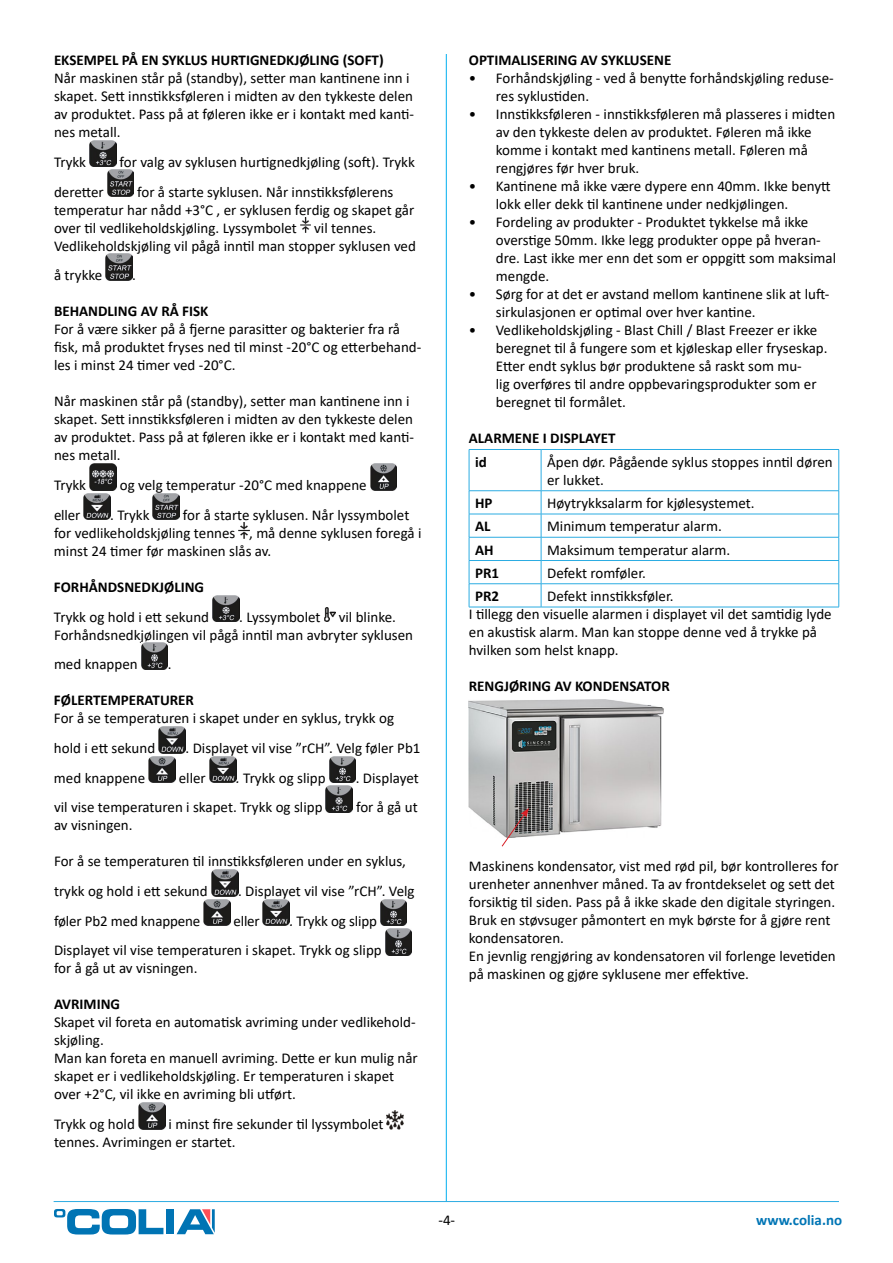
<style>
.page{position:relative;width:893px;height:1263px;background:#fff}
.page>*{position:absolute;margin:0;border:0;box-sizing:border-box;transform-origin:0 0}
.t1{font:15px/18px "Calibri";color:#000}
.t2{font:700 15px/23.4px "Calibri";color:#000}
.t3{font:700 15px "Calibri";color:#0075b5}
.s1{font-style:italic}
</style>
<div class="page">
<hr style="left:54px;top:1201px;width:785px;height:1px;background:#2cace2">
<svg style="left:54px;top:1209px;width:109px;height:25px"></svg>
<div style="left:166px;top:1209px;width:8px;height:25px;background:#0074b4"></div>
<svg style="left:177px;top:1209px;width:38px;height:25px"></svg>
<img style="left:90px;top:140px;width:26px;height:27px">
<img style="left:107px;top:170px;width:27px;height:27px">
<img style="left:300px;top:218px;width:11px;height:15px">
<img style="left:106px;top:254px;width:26px;height:26px">
<img style="left:90px;top:464px;width:26px;height:26px">
<img style="left:370px;top:463px;width:27px;height:27px">
<img style="left:84px;top:493px;width:26px;height:27px">
<img style="left:153px;top:493px;width:27px;height:27px">
<img style="left:239px;top:523px;width:10px;height:15px">
<img style="left:212px;top:595px;width:27px;height:27px">
<img style="left:324px;top:608px;width:11px;height:14px">
<img style="left:141px;top:643px;width:27px;height:26px">
<img style="left:159px;top:726px;width:26px;height:27px">
<img style="left:149px;top:756px;width:26px;height:27px">
<img style="left:209px;top:756px;width:27px;height:27px">
<img style="left:329px;top:756px;width:27px;height:27px">
<img style="left:326px;top:786px;width:27px;height:26px">
<img style="left:211px;top:869px;width:27px;height:27px">
<img style="left:203px;top:899px;width:27px;height:27px">
<img style="left:263px;top:899px;width:27px;height:27px">
<img style="left:380px;top:899px;width:27px;height:27px">
<img style="left:385px;top:929px;width:27px;height:26px">
<img style="left:138px;top:1102px;width:27px;height:27px">
<img style="left:387px;top:1110px;width:16px;height:19px">
<hr style="left:446px;top:54px;width:1px;height:1147px;background:#00aeef">
<hr style="left:469px;top:449px;width:72px;height:1px;background:#2cace2">
<hr style="left:469px;top:450px;width:1px;height:41px;background:#2cace2">
<hr style="left:541px;top:449px;width:298px;height:1px;background:#2cace2">
<hr style="left:541px;top:450px;width:1px;height:41px;background:#2cace2">
<hr style="left:838px;top:450px;width:1px;height:41px;background:#2cace2">
<hr style="left:469px;top:490px;width:72px;height:1px;background:#2cace2">
<hr style="left:541px;top:490px;width:298px;height:1px;background:#2cace2">
<hr style="left:469px;top:514px;width:72px;height:1px;background:#2cace2">
<hr style="left:541px;top:514px;width:298px;height:1px;background:#2cace2">
<hr style="left:469px;top:537px;width:72px;height:1px;background:#2cace2">
<hr style="left:541px;top:537px;width:298px;height:1px;background:#2cace2">
<hr style="left:469px;top:560px;width:72px;height:1px;background:#2cace2">
<hr style="left:541px;top:560px;width:298px;height:1px;background:#2cace2">
<hr style="left:469px;top:583px;width:72px;height:1px;background:#2cace2">
<svg style="left:469px;top:491px;width:1px;height:116px"></svg>
<hr style="left:541px;top:583px;width:298px;height:1px;background:#2cace2">
<svg style="left:541px;top:491px;width:1px;height:116px"></svg>
<svg style="left:838px;top:491px;width:1px;height:116px"></svg>
<hr style="left:469px;top:607px;width:72px;height:1px;background:#2cace2">
<hr style="left:541px;top:607px;width:298px;height:1px;background:#2cace2">
<img style="left:469px;top:699px;width:195px;height:138px">
<svg style="left:501px;top:808px;width:28px;height:39px"></svg>
<p class="t2" style="left:54px;top:48px;width:331px">EKSEMPEL PÅ EN SYKLUS HURTIGNEDKJØLING (SOFT)</p>
<p class="t1" style="left:54px;top:69px;width:362px">Når maskinen står på (standby), setter man kantinene inn i skapet. Sett innstikksføleren i midten av den tykkeste delen av produktet. Pass på at føleren ikke er i kontakt med kanti&shy;nes metall.</p>
<p class="t1" style="left:54px;top:152px;width:34px">Trykk</p>
<p class="t1" style="left:120px;top:152px;width:297px">for valg av syklusen hurtignedkjøling (soft). Trykk</p>
<p class="t1" style="left:54px;top:182px;width:51px">deretter</p>
<p class="t1" style="left:54px;top:182px;width:363px;text-indent:83px">for å starte syklusen. Når innstikksfølerens temperatur har nådd +3°C , er syklusen ferdig og skapet går over til vedlikeholdskjøling. Lyssymbolet vil tennes.<br>Vedlikeholdskjøling vil pågå inntil man stopper syklusen ved</p>
<p class="t1" style="left:54px;top:266px;width:50px">å trykke</p>
<p class="t1" style="left:132px;top:266px;width:5px">.</p>
<p class="t2" style="left:54px;top:300px;width:156px">BEHANDLING AV RÅ FISK</p>
<p class="t1" style="left:54px;top:320px;width:369px">For å være sikker på å fjerne parasitter og bakterier fra rå fisk, må produktet fryses ned til minst -20°C og etterbehand&shy;les i minst 24 timer ved -20°C.</p>
<p class="t1" style="left:54px;top:392px;width:362px">Når maskinen står på (standby), setter man kantinene inn i skapet. Sett innstikksføleren i midten av den tykkeste delen av produktet. Pass på at føleren ikke er i kontakt med kanti&shy;nes metall.</p>
<p class="t1" style="left:54px;top:476px;width:34px">Trykk</p>
<p class="t1" style="left:120px;top:476px;width:248px">og velg temperatur -20°C med knappene</p>
<p class="t1" style="left:54px;top:506px;width:28px">eller</p>
<p class="t1" style="left:110px;top:506px;width:41px">. Trykk</p>
<p class="t1" style="left:54px;top:506px;width:369px;text-indent:129px">for å starte syklusen. Når lyssymbolet for vedlikeholdskjøling tennes , må denne syklusen foregå i minst 24 timer før maskinen slås av.</p>
<p class="t2" style="left:54px;top:575px;width:152px">FORHÅNDSNEDKJØLING</p>
<p class="t1" style="left:54px;top:607px;width:157px">Trykk og hold i ett sekund</p>
<p class="t1" style="left:54px;top:607px;width:361px;text-indent:185px">. Lyssymbolet vil blinke.<br>Forhåndsnedkjølingen vil pågå inntil man avbryter syklusen</p>
<p class="t1" style="left:54px;top:655px;width:85px">med knappen</p>
<p class="t1" style="left:168px;top:655px;width:5px">.</p>
<p class="t2" style="left:54px;top:688px;width:141px">FØLERTEMPERATURER</p>
<p class="t1" style="left:54px;top:703px;width:342px;line-height:29.7px">For å se temperaturen i skapet under en syklus, trykk og hold i ett sekund</p>
<p class="t1" style="left:185px;top:739px;width:236px">. Displayet vil vise ”rCH”. Velg føler Pb1</p>
<p class="t1" style="left:54px;top:768px;width:93px">med knappene</p>
<p class="t1" style="left:179px;top:768px;width:29px">eller</p>
<p class="t1" style="left:236px;top:768px;width:91px"><span class="s1">.</span> Trykk og slipp</p>
<p class="t1" style="left:356px;top:768px;width:64px">. Displayet</p>
<p class="t1" style="left:54px;top:798px;width:270px">vil vise temperaturen i skapet. Trykk og slipp</p>
<p class="t1" style="left:356px;top:798px;width:63px">for å gå ut</p>
<p class="t1" style="left:54px;top:816px;width:80px">av visningen.</p>
<p class="t1" style="left:54px;top:846px;width:353px;line-height:29.7px">For å se temperaturen til innstikksføleren under en syklus, trykk og hold i ett sekund</p>
<p class="t1" style="left:238px;top:882px;width:178px">. Displayet vil vise ”rCH”. Velg</p>
<p class="t1" style="left:54px;top:911px;width:148px">føler Pb2 med knappene</p>
<p class="t1" style="left:233px;top:911px;width:28px">eller</p>
<p class="t1" style="left:54px;top:906px;width:329px;line-height:29.5px;text-indent:236px"><span class="s1">.</span> Trykk og slipp<br>Displayet vil vise temperaturen i skapet. Trykk og slipp</p>
<p class="t1" style="left:54px;top:959px;width:145px">for å gå ut av visningen.</p>
<p class="t2" style="left:54px;top:992px;width:68px">AVRIMING</p>
<p class="t1" style="left:54px;top:1013px;width:365px">Skapet vil foreta en automatisk avriming under vedlikehold&shy;skjøling.<br>Man kan foreta en manuell avriming. Dette er kun mulig når skapet er i vedlikeholdskjøling. Er temperaturen i skapet over +2°C, vil ikke en avriming bli utført.</p>
<p class="t1" style="left:54px;top:1115px;width:82px">Trykk og hold</p>
<p class="t1" style="left:54px;top:1115px;width:331px;text-indent:115px">i minst fire sekunder til lyssymbolet tennes. Avrimingen er startet.</p>
<p class="t2" style="left:469px;top:48px;width:204px">OPTIMALISERING AV SYKLUSENE</p>
<p class="t1" style="left:496px;top:69px;width:339px;text-indent:-27px">• Forhåndskjøling - ved å benytte forhåndskjøling reduse&shy;res syklustiden.</p>
<p class="t1" style="left:496px;top:105px;width:341px;text-indent:-27px">• Innstikksføleren - innstikksføleren må plasseres i midten av den tykkeste delen av produktet. Føleren må ikke komme i kontakt med kantinens metall. Føleren må rengjøres før hver bruk.</p>
<p class="t1" style="left:496px;top:177px;width:336px;text-indent:-27px">• Kantinene må ikke være dypere enn 40mm. Ikke benytt lokk eller dekk til kantinene under nedkjølingen.</p>
<p class="t1" style="left:496px;top:213px;width:342px;text-indent:-27px">• Fordeling av produkter - Produktet tykkelse må ikke overstige 50mm. Ikke legg produkter oppe på hveran&shy;dre. Last ikke mer enn det som er oppgitt som maksimal mengde.</p>
<p class="t1" style="left:496px;top:285px;width:335px;text-indent:-27px">• Sørg for at det er avstand mellom kantinene slik at luft&shy;sirkulasjonen er optimal over hver kantine.</p>
<p class="t1" style="left:496px;top:321px;width:333px;text-indent:-27px">• Vedlikeholdskjøling - Blast Chill / Blast Freezer er ikke beregnet til å fungere som et kjøleskap eller fryseskap.<br>Etter endt syklus bør produktene så raskt som mu-<br>lig overføres til andre oppbevaringsprodukter som er beregnet til formålet.</p>
<p class="t2" style="left:475px;top:426px;width:142px;text-indent:-6px">ALARMENE I DISPLAYET id</p>
<p class="t1" style="left:547px;top:452px;width:287px">Åpen dør. Pågående syklus stoppes inntil døren er lukket.</p>
<p class="t2" style="left:475px;top:491px;width:19px">HP</p>
<p class="t1" style="left:547px;top:494px;width:209px">Høytrykksalarm for kjølesystemet.</p>
<p class="t2" style="left:475px;top:514px;width:17px">AL</p>
<p class="t1" style="left:547px;top:517px;width:176px">Minimum temperatur alarm.</p>
<p class="t2" style="left:475px;top:538px;width:20px">AH</p>
<p class="t1" style="left:547px;top:540px;width:185px">Maksimum temperatur alarm.</p>
<p class="t2" style="left:475px;top:561px;width:26px">PR1</p>
<p class="t1" style="left:547px;top:563px;width:100px">Defekt romføler.</p>
<p class="t2" style="left:475px;top:584px;width:26px">PR2</p>
<p class="t1" style="left:469px;top:587px;width:364px;text-indent:78px">Defekt innstikksføler.<br>I tillegg den visuelle alarmen i displayet vil det samtidig lyde en akustisk alarm. Man kan stoppe denne ved å trykke på hvilken som helst knapp.</p>
<p class="t2" style="left:469px;top:674px;width:202px">RENGJØRING AV KONDENSATOR</p>
<p class="t1" style="left:469px;top:857px;width:371px">Maskinens kondensator, vist med rød pil, bør kontrolleres for urenheter annenhver måned. Ta av frontdekselet og sett det forsiktig til siden. Pass på å ikke skade den digitale styringen.<br>Bruk en støvsuger påmontert en myk børste for å gjøre rent kondensatoren.<br>En jevnlig rengjøring av kondensatoren vil forlenge levetiden på maskinen og gjøre syklusene mer effektive.</p>
<p class="t1" style="left:438px;top:1210px;width:18px">-4-</p>
<p class="t3" style="left:756px;top:1209px;width:88px">www.colia.no</p>
</div>
